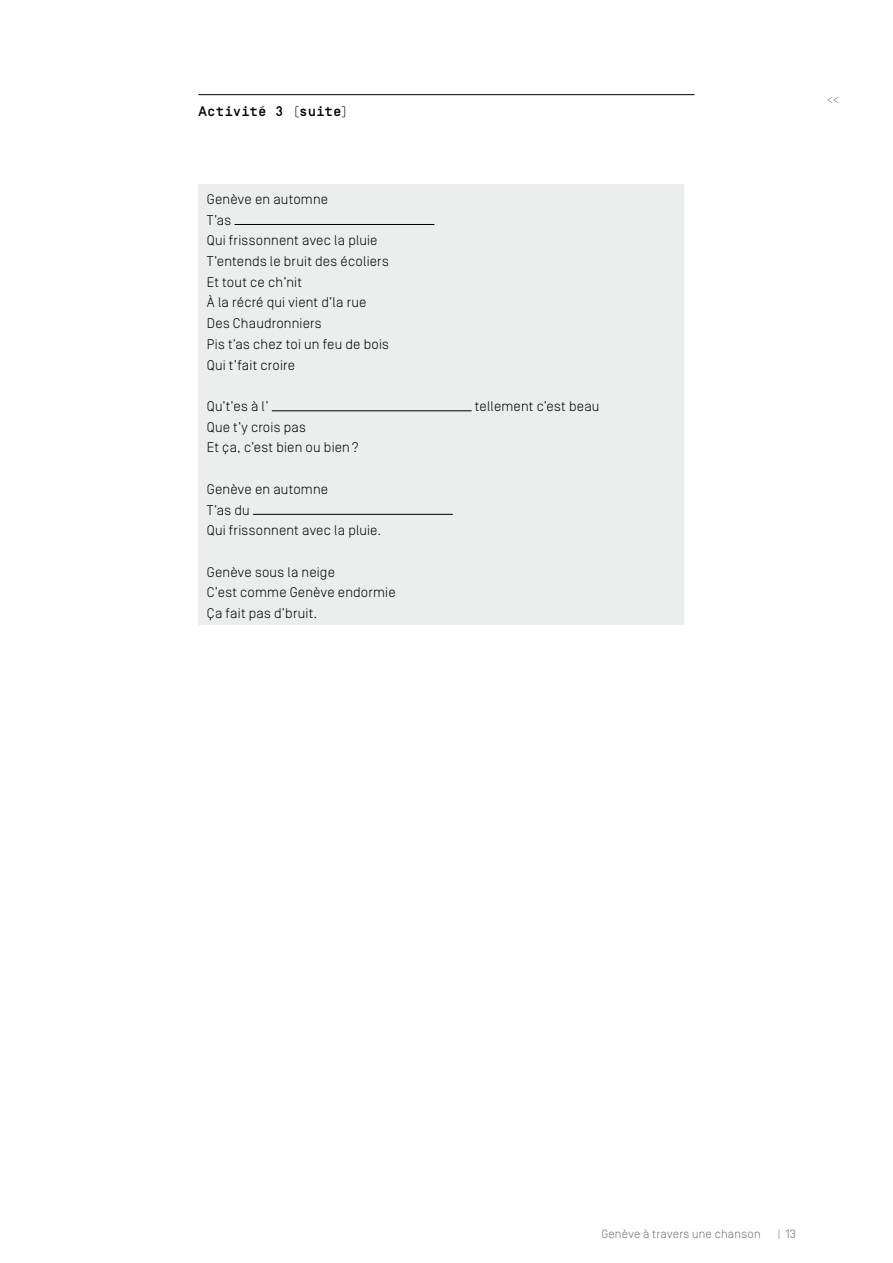
<style>
.page{position:relative;width:893px;height:1263px;background:#fff}
.page>*{position:absolute;margin:0;border:0;box-sizing:border-box;transform-origin:0 0}
.simplon_norm_light_9{font:300 13.95px "Simplon Norm";letter-spacing:.015em;color:#000}
.simplon_mono_médium{font:500 13.95px "Simplon Mono";letter-spacing:.01em;color:#000}
.t1{font:300 12px "Simplon Norm";letter-spacing:.02em;color:#707172}
</style>
<div class="page">
<hr style="left:198px;top:94px;width:496px;height:1px;background:#000">
<div style="left:198px;top:184px;width:494px;height:442px;background:#eceded"></div>
<div style="left:684px;top:184px;width:15px;height:441px;background:#fff"></div>
<hr style="left:198px;top:625px;width:501px;height:3px;background:#fff">
<hr style="left:235px;top:224px;width:199px;height:1px;background:#000">
<hr style="left:272px;top:411px;width:200px;height:1px;background:#000">
<hr style="left:253px;top:514px;width:200px;height:1px;background:#000">
<p class="simplon_mono_médium" style="left:198px;top:104px;width:152px">Activité 3 (suite)</p>
<p class="simplon_norm_light_9" style="left:207px;top:192px;width:123px">Genève en automne</p>
<p class="simplon_norm_light_9" style="left:207px;top:212px;width:26px">T’as</p>
<p class="simplon_norm_light_9" style="left:207px;top:233px;width:172px">Qui frissonnent avec la pluie</p>
<p class="simplon_norm_light_9" style="left:207px;top:254px;width:183px">T’entends le bruit des écoliers</p>
<p class="simplon_norm_light_9" style="left:207px;top:275px;width:97px">Et tout ce ch’nit</p>
<p class="simplon_norm_light_9" style="left:207px;top:295px;width:161px">À la récré qui vient d’la rue</p>
<p class="simplon_norm_light_9" style="left:207px;top:316px;width:116px">Des Chaudronniers</p>
<p class="simplon_norm_light_9" style="left:207px;top:337px;width:184px">Pis t’as chez toi un feu de bois</p>
<p class="simplon_norm_light_9" style="left:207px;top:357px;width:90px">Qui t’fait croire</p>
<p class="simplon_norm_light_9" style="left:207px;top:399px;width:63px">Qu’t’es à l’</p>
<p class="simplon_norm_light_9" style="left:475px;top:399px;width:126px">tellement c’est beau</p>
<p class="simplon_norm_light_9" style="left:207px;top:419px;width:100px">Que t’y crois pas</p>
<p class="simplon_norm_light_9" style="left:207px;top:440px;width:153px">Et ça, c’est bien ou bien?</p>
<p class="simplon_norm_light_9" style="left:207px;top:482px;width:123px">Genève en automne</p>
<p class="simplon_norm_light_9" style="left:207px;top:502px;width:44px">T’as du</p>
<p class="simplon_norm_light_9" style="left:207px;top:523px;width:176px">Qui frissonnent avec la pluie.</p>
<p class="simplon_norm_light_9" style="left:207px;top:564px;width:130px">Genève sous la neige</p>
<p class="simplon_norm_light_9" style="left:207px;top:585px;width:190px">C’est comme Genève endormie</p>
<p class="simplon_norm_light_9" style="left:207px;top:606px;width:112px">Ça fait pas d’bruit.</p>
<p class="t1" style="left:827px;top:93px;width:14px">&lt;&lt;</p>
<p class="t1" style="left:601px;top:1227px;width:161px">Genève à travers une chanson</p>
<p class="t1" style="left:778px;top:1227px;width:20px">| 13</p>
</div>
